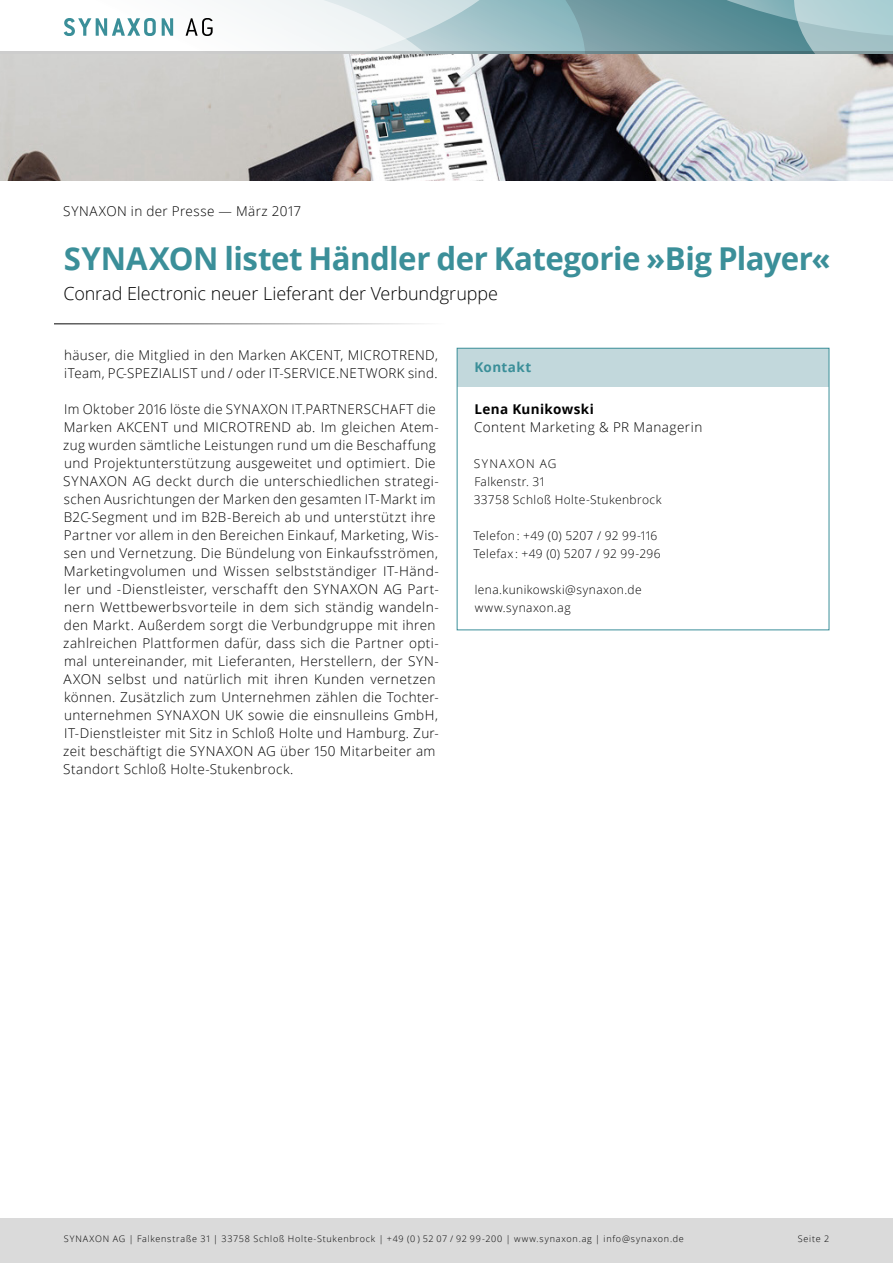
<style>
.page{position:relative;width:893px;height:1263px;background:#fff}
.page>*{position:absolute;margin:0;border:0;box-sizing:border-box;transform-origin:0 0}
.t1{font:700 31.5px "Open Sans";letter-spacing:-.015em;color:#3b8f99}
.t2{font:300 18px "Open Sans";letter-spacing:-.005em;color:#000}
.t3{font:300 13.5px/18px "Open Sans";letter-spacing:.03em;color:#000}
.t4{font:700 13.5px "Open Sans";letter-spacing:.025em;color:#000}
.t5{font:700 13.5px "Open Sans";letter-spacing:.03em;color:#3b8f99}
.t6{font:300 12px/18px "Open Sans";letter-spacing:.035em;color:#000}
.t7{font:300 9px "Open Sans";letter-spacing:.085em;color:#000}
</style>
<div class="page">
<svg style="left:585px;top:0;width:110px;height:52px;background:#6d989f"></svg>
<svg style="left:695px;top:0;width:198px;height:52px;background:#82acb2"></svg>
<div style="left:0;top:1218px;width:893px;height:45px;background:#dadada"></div>
<hr style="left:54px;top:324px;width:392px;height:1px;background:#000">
<hr style="left:0;top:52px;width:893px;height:2px;background:#000">
<img style="left:0;top:54px;width:893px;height:126px">
<svg style="left:0;top:0;width:585px;height:54px"></svg>
<div style="left:457px;top:348px;width:372px;height:39px;background:#c2d8dc"></div>
<div style="left:457px;top:348px;width:372px;height:282px;border:1px solid #3b8f99"></div>
<p class="t3" style="left:63px;top:202px;width:239px">SYNAXON in der Presse — März 2017</p>
<h1 class="t1" style="left:64px;top:236px;width:769px">SYNAXON listet Händler der Kategorie »Big Player«</h1>
<h2 class="t2" style="left:64px;top:281px;width:436px">Conrad Electronic neuer Lieferant der Verbundgruppe</h2>
<p class="t3" style="left:64px;top:346px;width:375px">häuser, die Mitglied in den Marken AKCENT, MICROTREND, iTeam, PC-SPEZIALIST und / oder IT-SERVICE.NETWORK sind.</p>
<p class="t3" style="left:63px;top:400px;width:377px">Im Oktober 2016 löste die SYNAXON IT.PARTNERSCHAFT die Marken AKCENT und MICROTREND ab. Im gleichen Atem&shy;zug wurden sämtliche Leistungen rund um die Beschaffung und Projektunterstützung ausgeweitet und optimiert. Die SYNAXON AG deckt durch die unterschiedlichen strategi&shy;schen Ausrichtungen der Marken den gesamten IT-Markt im B2C-Segment und im B2B-Bereich ab und unterstützt ihre Partner vor allem in den Bereichen Einkauf, Marketing, Wis&shy;sen und Vernetzung. Die Bündelung von Einkaufsströmen, Marketingvolumen und Wissen selbstständiger IT-Händ&shy;ler und -Dienstleister, verschafft den SYNAXON AG Part&shy;nern Wettbewerbsvorteile in dem sich ständig wandeln&shy;den Markt. Außerdem sorgt die Verbundgruppe mit ihren zahlreichen Plattformen dafür, dass sich die Partner opti&shy;mal untereinander, mit Lieferanten, Herstellern, der SYN-AXON selbst und natürlich mit ihren Kunden vernetzen können. Zusätzlich zum Unternehmen zählen die Tochter&shy;unternehmen SYNAXON UK sowie die einsnulleins GmbH, IT-Dienstleister mit Sitz in Schloß Holte und Hamburg. Zur&shy;zeit beschäftigt die SYNAXON AG über 150 Mitarbeiter am Standort Schloß Holte-Stukenbrock.</p>
<p class="t5" style="left:474px;top:358px;width:58px">Kontakt</p>
<p class="t4" style="left:474px;top:400px;width:121px">Lena Kunikowski</p>
<p class="t3" style="left:474px;top:418px;width:230px">Content Marketing &amp; PR Managerin</p>
<p class="t6" style="left:474px;top:454px;width:189px">SYNAXON AG<br>Falkenstr. 31<br>33758 Schloß Holte-Stukenbrock</p>
<p class="t6" style="left:473px;top:526px;width:189px">Telefon : +49 (0) 5207 / 92 99-116<br>Telefax : +49 (0) 5207 / 92 99-296</p>
<p class="t6" style="left:475px;top:580px;width:168px">lena.kunikowski@synaxon.de www.synaxon.ag</p>
<p class="t7" style="left:64px;top:1233px;width:621px">SYNAXON AG | Falkenstraße 31 | 33758 Schloß Holte-Stukenbrock | +49 (0 ) 52 07 / 92 99-200 | www.synaxon.ag | info@synaxon.de</p>
<p class="t7" style="left:798px;top:1233px;width:33px">Seite 2</p>
</div>
